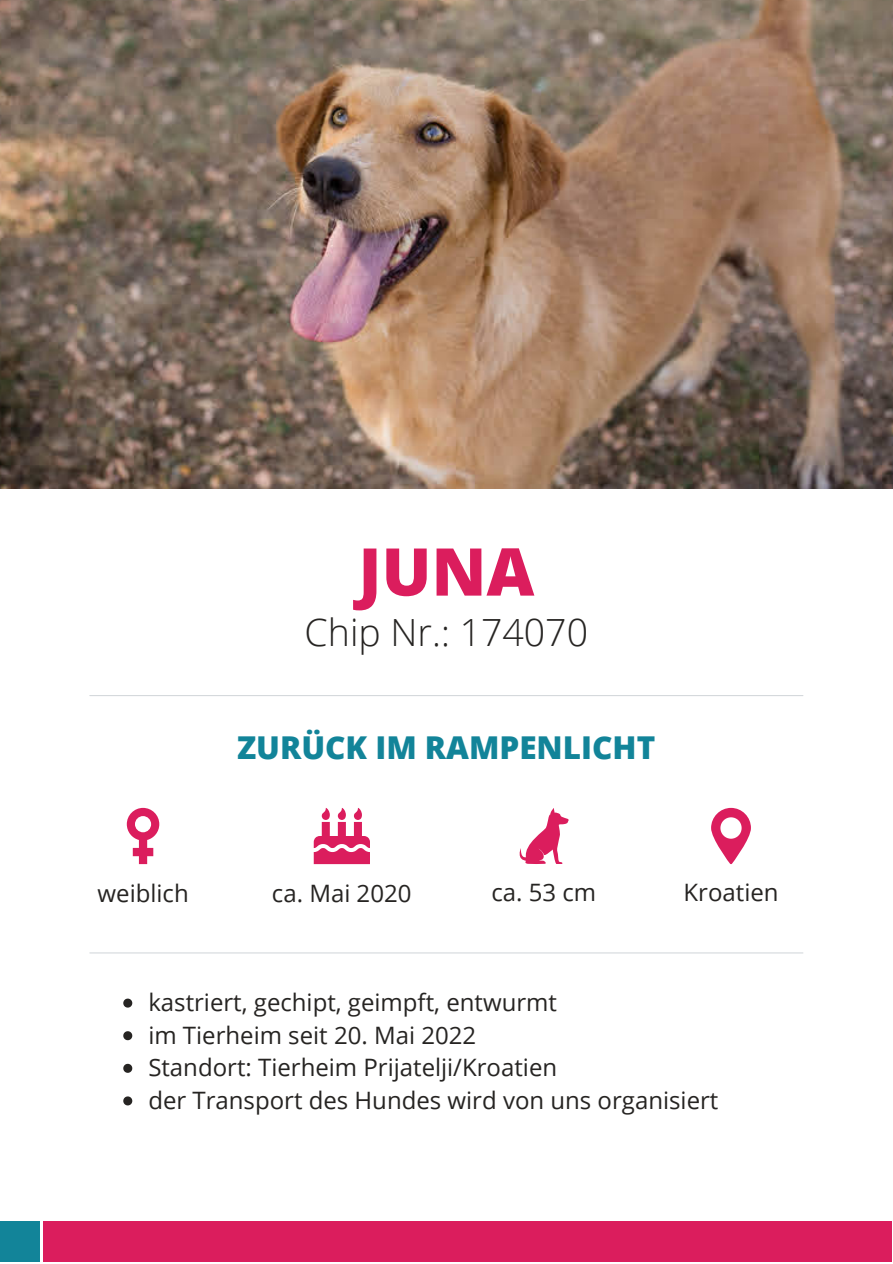
<style>
.page{position:relative;width:893px;height:1264px;background:#fff}
.page>*{position:absolute;margin:0;border:0;box-sizing:border-box;transform-origin:0 0}
.t1{font:800 66px "Open Sans";color:#db1d5d}
.t2{font:300 37.5px "Open Sans";color:#262422}
.t3{font:800 31.5px "Open Sans";color:#128499}
.t4{font:24px/32.5px "Open Sans";color:#262422}
</style>
<div class="page">
<svg style="left:127px;top:807px;width:32px;height:57px"></svg>
<img style="left:0;top:0;width:892px;height:489px">
<div style="left:43px;top:1221px;width:849px;height:41px;background:#db1d5d"></div>
<div style="left:0;top:1221px;width:39px;height:41px;background:#128499"></div>
<hr style="left:90px;top:695px;width:712px;height:1px;background:#d5d9dc">
<svg style="left:314px;top:808px;width:56px;height:56px"></svg>
<svg style="left:519px;top:808px;width:50px;height:56px"></svg>
<svg style="left:711px;top:807px;width:39px;height:57px"></svg>
<hr style="left:90px;top:952px;width:712px;height:1px;background:#d5d9dc">
<svg style="left:123px;top:998px;width:9px;height:9px"></svg>
<svg style="left:123px;top:1031px;width:9px;height:9px"></svg>
<svg style="left:123px;top:1063px;width:9px;height:9px"></svg>
<svg style="left:123px;top:1096px;width:9px;height:9px"></svg>
<h1 class="t1" style="left:358px;top:525px;width:177px">JUNA</h1>
<h2 class="t2" style="left:304px;top:606px;width:285px">Chip Nr.: 174070</h2>
<h3 class="t3" style="left:237px;top:725px;width:419px">ZURÜCK IM RAMPENLICHT</h3>
<p class="t4" style="left:98px;top:875px;width:93px">weiblich</p>
<p class="t4" style="left:272px;top:875px;width:141px">ca. Mai 2020</p>
<p class="t4" style="left:491px;top:875px;width:106px">ca. 53 cm</p>
<p class="t4" style="left:683px;top:875px;width:96px">Kroatien</p>
<p class="t4" style="left:148px;top:985px;width:571px">kastriert, gechipt, geimpft, entwurmt<br>im Tierheim seit 20. Mai 2022<br>Standort: Tierheim Prijatelji/Kroatien<br>der Transport des Hundes wird von uns organisiert</p>
</div>
